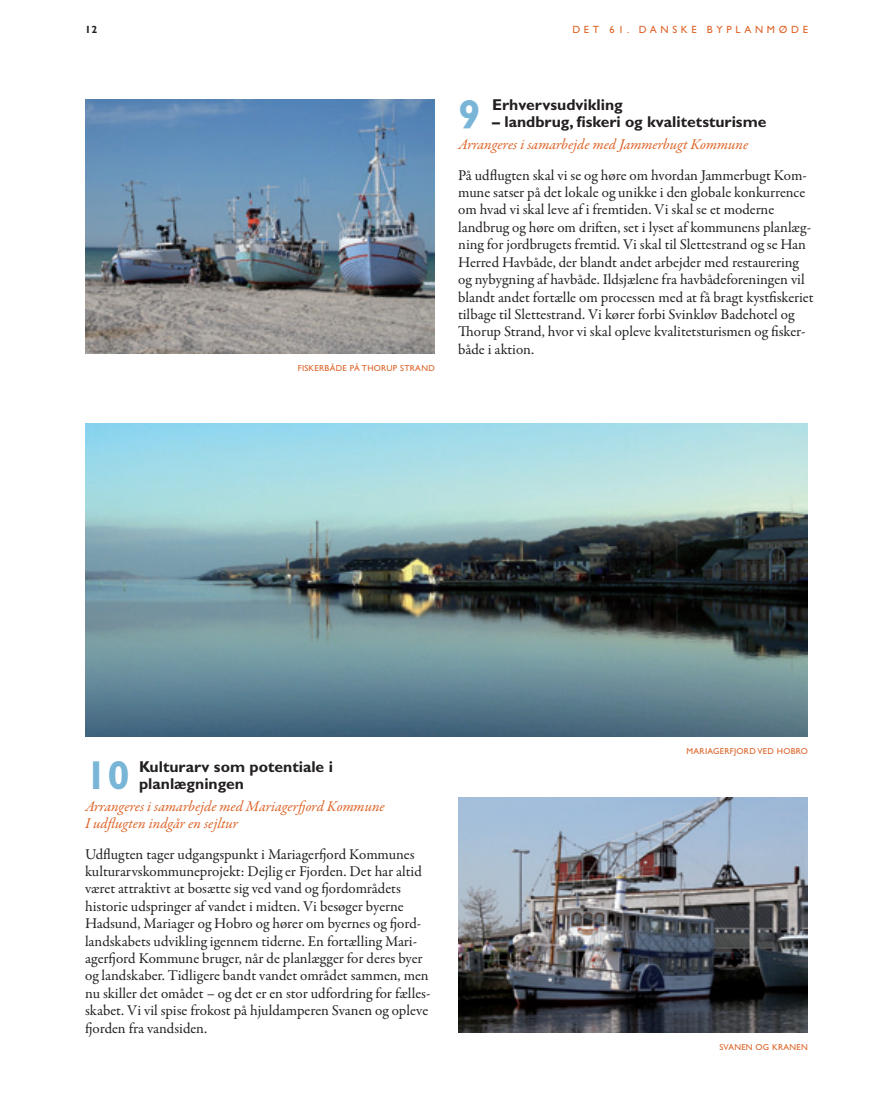
<style>
.page{position:relative;width:893px;height:1106px;background:#fff}
.page>*{position:absolute;margin:0;border:0;box-sizing:border-box;transform-origin:0 0}
.t1{font:700 40.5px "Gill Sans";color:#79b5d7}
.t2{font:700 15.75px/17.4px "Gill Sans";color:#231f20}
.t3{font:15px/17.4px "Garamond Premr Pro";letter-spacing:-.005em;color:#231f20}
.t4{font:italic 15px/17.4px "Garamond Premr Pro";color:#dd6327}
.t5{font:10.5px "Gill Sans";letter-spacing:.35em;color:#dd6327}
.t6{font:700 10.5px "Gill Sans";color:#231f20}
.t7{font:8.7px "Gill Sans";letter-spacing:.03em;color:#dd6327}
</style>
<div class="page">
<img style="left:85px;top:100px;width:350px;height:254px">
<img style="left:458px;top:797px;width:350px;height:235px">
<img style="left:85px;top:423px;width:723px;height:313px">
<p class="t6" style="left:85px;top:24px;width:14px">12</p>
<p class="t5" style="left:572px;top:24px;width:237px">DET 61. DANSKE BYPLANMØD E</p>
<p class="t7" style="left:298px;top:363px;width:137px">FISKERBÅDE PÅ THORUP STRAND</p>
<h1 class="t1" style="left:458px;top:90px;width:24px">9</h1>
<p class="t2" style="left:492px;top:96px;width:132px">Erhvervsudvikling</p>
<p class="t2" style="left:492px;top:113px;width:276px">– landbrug, fiskeri og kvalitetsturisme</p>
<p class="t4" style="left:458px;top:137px;width:292px">Arrangeres i samarbejde med Jammerbugt Kommune</p>
<p class="t3" style="left:458px;top:167px;width:357px">På udflugten skal vi se og høre om hvordan Jammerbugt Kom&shy;mune satser på det lokale og unikke i den globale konkurrence om hvad vi skal leve af i fremtiden. Vi skal se et moderne landbrug og høre om driften, set i lyset af kommunens planlæg&shy;ning for jordbrugets fremtid. Vi skal til Slettestrand og se Han Herred Havbåde, der blandt andet arbejder med restaurering og nybygning af havbåde. Ildsjælene fra havbådeforeningen vil blandt andet fortælle om processen med at få bragt kystfiskeriet tilbage til Slettestrand. Vi kører forbi Svinkløv Badehotel og Thorup Strand, hvor vi skal opleve kvalitetsturismen og fisker&shy;både i aktion.</p>
<h1 class="t1" style="left:85px;top:751px;width:46px">10</h1>
<p class="t2" style="left:139px;top:757px;width:195px">Kulturarv som potentiale i planlægningen</p>
<p class="t4" style="left:85px;top:798px;width:301px">Arrangeres i samarbejde med Mariagerfjord Kommune<br>I udflugten indgår en sejltur</p>
<p class="t3" style="left:85px;top:845px;width:347px">Udflugten tager udgangspunkt i Mariagerfjord Kommunes kulturarvskommuneprojekt: Dejlig er Fjorden. Det har altid været attraktivt at bosætte sig ved vand og fjordområdets historie udspringer af vandet i midten. Vi besøger byerne Hadsund, Mariager og Hobro og hører om byernes og fjord&shy;landskabets udvikling igennem tiderne. En fortælling Mari&shy;agerfjord Kommune bruger, når de planlægger for deres byer og landskaber. Tidligere bandt vandet området sammen, men nu skiller det omådet – og det er en stor udfordring for fælles&shy;skabet. Vi vil spise frokost på hjuldamperen Svanen og opleve fjorden fra vandsiden.</p>
<p class="t7" style="left:687px;top:746px;width:123px">MARIAGERFJORD VED HOBRO</p>
<p class="t7" style="left:719px;top:1042px;width:90px">SVANEN OG KRANEN</p>
</div>
